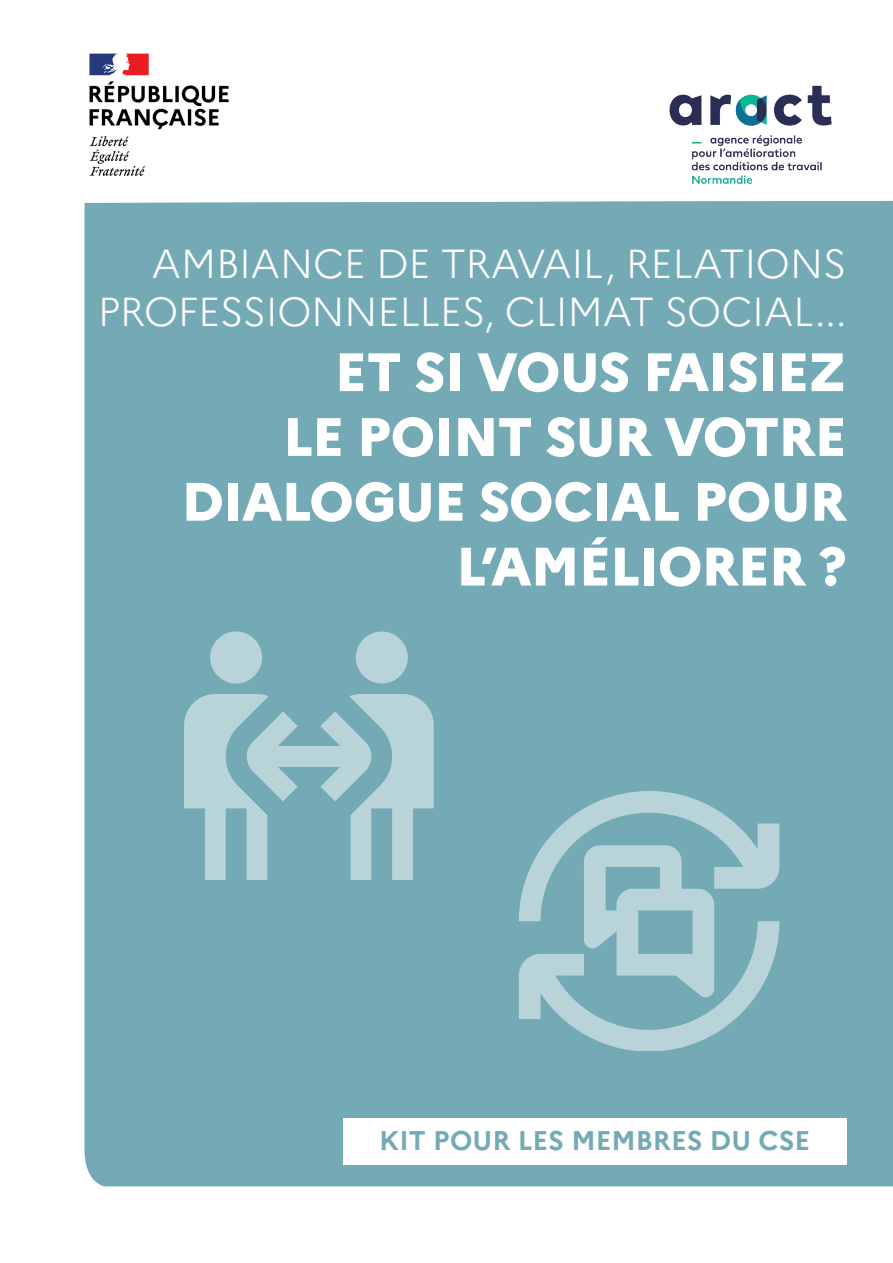
<style>
.page{position:relative;width:893px;height:1263px;background:#fff}
.page>*{position:absolute;margin:0;border:0;box-sizing:border-box;transform-origin:0 0}
.t1{font:800 54px/64.8px "Marianne";letter-spacing:-.02em;color:#fff;text-align:right}
.t2{font:300 40.5px/48.6px "Marianne";letter-spacing:-.01em;color:#fff;text-align:right}
.t3{font:700 27px "Marianne";color:#73aab5}
</style>
<div class="page">
<div style="left:88px;top:201px;width:805px;height:985px;background:#73aab5"></div>
<img style="left:89px;top:53px;width:140px;height:123px">
<img style="left:632px;top:85px;width:237px;height:125px">
<div style="left:343px;top:1118px;width:504px;height:47px;background:#fff"></div>
<svg style="left:519px;top:791px;width:260px;height:259px;background:#90bbc4"></svg>
<svg style="left:184px;top:631px;width:250px;height:249px;background:#92bdc5"></svg>
<p class="t2" style="left:98px;top:239px;width:750px">AMBIANCE DE TRAVAIL, RELATIONS<br>PROFESSIONNELLES, CLIMAT SOCIAL...</p>
<p class="t1" style="left:181px;top:339px;width:667px">ET SI VOUS FAISIEZ<br>LE POINT SUR VOTRE<br>DIALOGUE SOCIAL POUR<br>L’AMÉLIORER ?</p>
<p class="t3" style="left:379px;top:1124px;width:433px">KIT POUR LES MEMBRES DU CSE</p>
</div>
